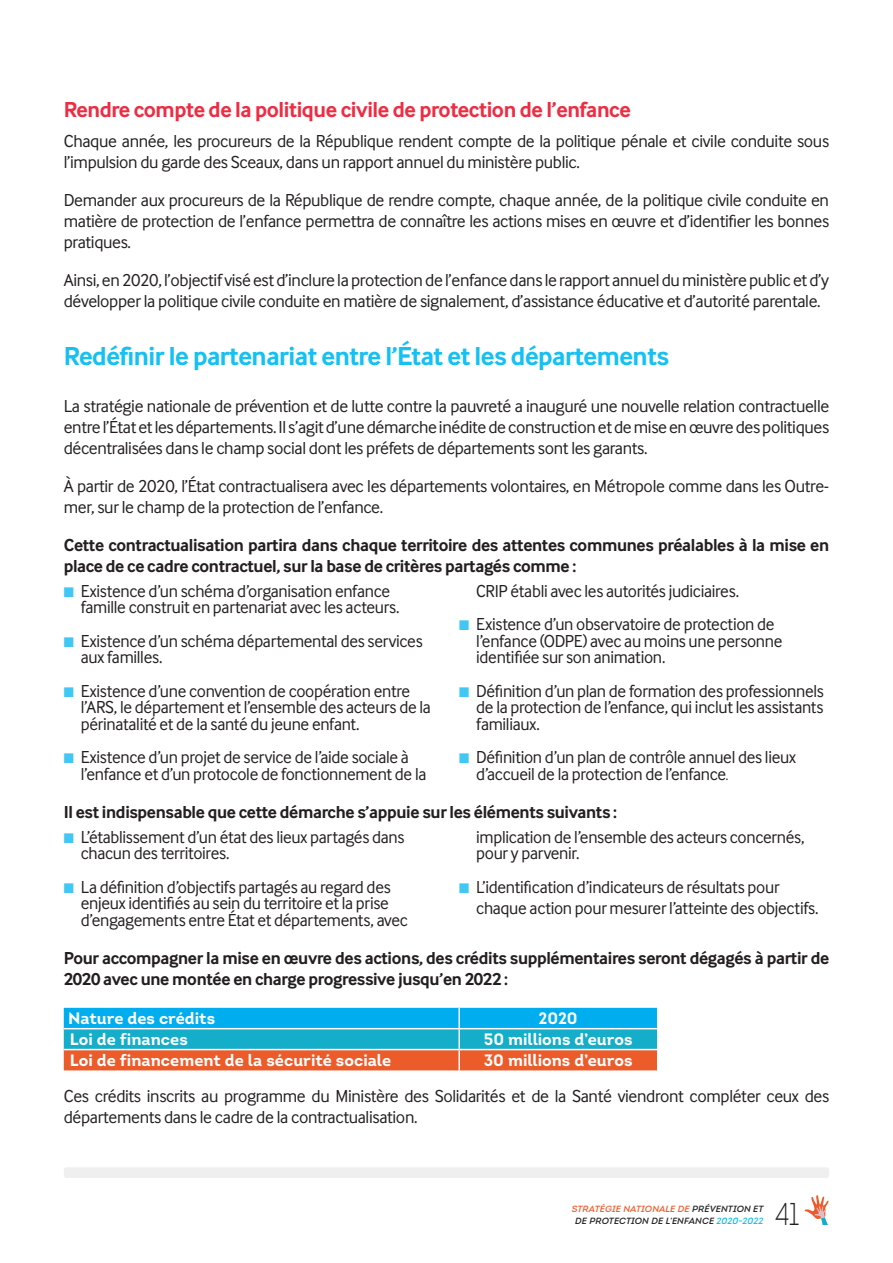
<style>
.page{position:relative;width:893px;height:1263px;background:#fff}
.page>*{position:absolute;margin:0;border:0;box-sizing:border-box;transform-origin:0 0}
.t1{font:300 31.5px "Intro";color:#231f20;scale:.8 1}
.t2{font:700 27px "Inter Face";letter-spacing:-.02em;color:#15c0f2}
.t3{font:700 22.5px "Inter Face";letter-spacing:-.02em;color:#ed2d43}
.t4{font:18px/21px "Inter Face";letter-spacing:-.02em;color:#231f20}
.t5{font:18px/16.5px "Inter Face";letter-spacing:-.02em;color:#231f20;scale:.95 1}
.t6{font:700 18px/21px "Inter Face";letter-spacing:-.02em;color:#231f20}
.t7{font:700 16.5px "Intro";color:#fff}
.t8{font:italic 600 9px/12px "Intro";letter-spacing:.01em;color:#231f20;text-align:center}
.s1{color:#40c7f4}
.s2{font-size:13.5px}
.s3{color:#ec5c2b}
.s4{color:#00baf1}
</style>
<div class="page">
<svg style="left:804px;top:1195px;width:25px;height:30px"></svg>
<svg style="left:64px;top:1008px;width:593px;height:62px;background:#5894a3"></svg>
<hr style="left:64px;top:1049px;width:395px;height:1px;background:#fff">
<hr style="left:459px;top:1049px;width:198px;height:1px;background:#fff">
<hr style="left:458px;top:1008px;width:2px;height:20px;background:#fff">
<hr style="left:458px;top:1029px;width:2px;height:20px;background:#fff">
<hr style="left:458px;top:1050px;width:2px;height:20px;background:#fff">
<hr style="left:64px;top:1028px;width:395px;height:1px;background:#fff">
<hr style="left:459px;top:1028px;width:198px;height:1px;background:#fff">
<div style="left:64px;top:1167px;width:765px;height:11px;background:#efeff0;border-radius:3px"></div>
<p class="t3" style="left:64px;top:97px;width:569px">Rendre compte de la politique civile de protection de l’enfance</p>
<p class="t4" style="left:64px;top:130px;width:767px">Chaque année, les procureurs de la République rendent compte de la politique pénale et civile conduite sous l’impulsion du garde des Sceaux, dans un rapport annuel du ministère public.</p>
<p class="t4" style="left:64px;top:189px;width:767px;text-align:justify">Demander aux procureurs de la République de rendre compte, chaque année, de la politique civile conduite en matière de protection de l’enfance permettra de connaître les actions mises en œuvre et d’identifier les bonnes pratiques.</p>
<p class="t4" style="left:64px;top:269px;width:767px">Ainsi, en 2020, l’objectif visé est d’inclure la protection de l’enfance dans le rapport annuel du ministère public et d’y développer la politique civile conduite en matière de signalement, d’assistance éducative et d’autorité parentale.</p>
<h2 class="t2" style="left:64px;top:340px;width:607px">Redéfinir le partenariat entre l’État et les départements</h2>
<p class="t4" style="left:64px;top:395px;width:767px;text-align:justify">La stratégie nationale de prévention et de lutte contre la pauvreté a inauguré une nouvelle relation contractuelle entre l’État et les départements. Il s’agit d’une démarche inédite de construction et de mise en œuvre des politiques décentralisées dans le champ social dont les préfets de départements sont les garants.</p>
<p class="t4" style="left:64px;top:475px;width:767px">À partir de 2020, l’État contractualisera avec les départements volontaires, en Métropole comme dans les Outre&shy;mer, sur le champ de la protection de l’enfance.</p>
<p class="t6" style="left:64px;top:534px;width:767px">Cette contractualisation partira dans chaque territoire des attentes communes préalables à la mise en place de ce cadre contractuel, sur la base de critères partagés comme :</p>
<p class="t5" style="left:81px;top:582px;width:337px;text-indent:-17px"><span class="s1">■</span> Existence d’un schéma d’organisation enfance famille construit en partenariat avec les acteurs.</p>
<p class="t5" style="left:81px;top:632px;width:361px;text-indent:-17px"><span class="s1">■</span> Existence d’un schéma départemental des services aux familles.</p>
<p class="t5" style="left:81px;top:682px;width:370px;text-indent:-17px"><span class="s1">■</span> Existence d’une convention de coopération entre l’ARS, le département et l’ensemble des acteurs de la périnatalité et de la santé du jeune enfant.</p>
<p class="t5" style="left:81px;top:749px;width:365px;text-indent:-17px"><span class="s1">■</span> Existence d’un projet de service de l’aide sociale à l’enfance et d’un protocole de fonctionnement de la</p>
<p class="t5" style="left:476px;top:582px;width:278px">CRIP établi avec les autorités judiciaires.</p>
<p class="t5" style="left:476px;top:616px;width:324px;text-indent:-17px"><span class="s1">■</span> Existence d’un observatoire de protection de l’enfance (ODPE) avec au moins une personne identifiée sur son animation.</p>
<p class="t5" style="left:476px;top:682px;width:367px;text-align:justify;text-indent:-17px"><span class="s1">■</span> Définition d’un plan de formation des professionnels de la protection de l’enfance, qui inclut les assistants familiaux.</p>
<p class="t5" style="left:476px;top:749px;width:338px;text-indent:-17px"><span class="s1">■</span> Définition d’un plan de contrôle annuel des lieux d’accueil de la protection de l’enfance<span class="s2">.</span></p>
<p class="t6" style="left:64px;top:801px;width:555px">Il est indispensable que cette démarche s’appuie sur les éléments suivants :</p>
<p class="t5" style="left:81px;top:828px;width:342px;text-indent:-17px"><span class="s1">■</span> L’établissement d’un état des lieux partagés dans chacun des territoires.</p>
<p class="t5" style="left:81px;top:878px;width:346px;text-indent:-17px"><span class="s1">■</span> La définition d’objectifs partagés au regard des enjeux identifiés au sein du territoire et la prise d’engagements entre État et départements, avec</p>
<p class="t5" style="left:476px;top:828px;width:347px">implication de l’ensemble des acteurs concernés, pour y parvenir.</p>
<p class="t5" style="left:476px;top:876px;width:362px;line-height:21px;text-indent:-17px"><span class="s1">■</span> L’identification d’indicateurs de résultats pour chaque action pour mesurer l’atteinte des objectifs.</p>
<p class="t6" style="left:64px;top:947px;width:767px">Pour accompagner la mise en œuvre des actions, des crédits supplémentaires seront dégagés à partir de<br>2020 avec une montée en charge progressive jusqu’en 2022 :</p>
<p class="t7" style="left:68px;top:1008px;width:149px">Nature des crédits</p>
<p class="t7" style="left:539px;top:1008px;width:41px">2020</p>
<p class="t7" style="left:70px;top:1029px;width:120px">Loi de finances</p>
<p class="t7" style="left:484px;top:1029px;width:150px">50 millions d’euros</p>
<p class="t7" style="left:70px;top:1050px;width:323px">Loi de financement de la sécurité sociale</p>
<p class="t7" style="left:484px;top:1050px;width:150px">30 millions d’euros</p>
<p class="t4" style="left:64px;top:1086px;width:767px">Ces crédits inscrits au programme du Ministère des Solidarités et de la Santé viendront compléter ceux des départements dans le cadre de la contractualisation.</p>
<p class="t8" style="left:572px;top:1203px;width:193px"><span class="s3">STRATÉGIE NATIONALE DE</span> PRÉVENTION ET<br>DE PROTECTION DE L’ENFANCE <span class="s4">2020-2022</span></p>
<h1 class="t1" style="left:775px;top:1194px;width:32px">41</h1>
</div>
